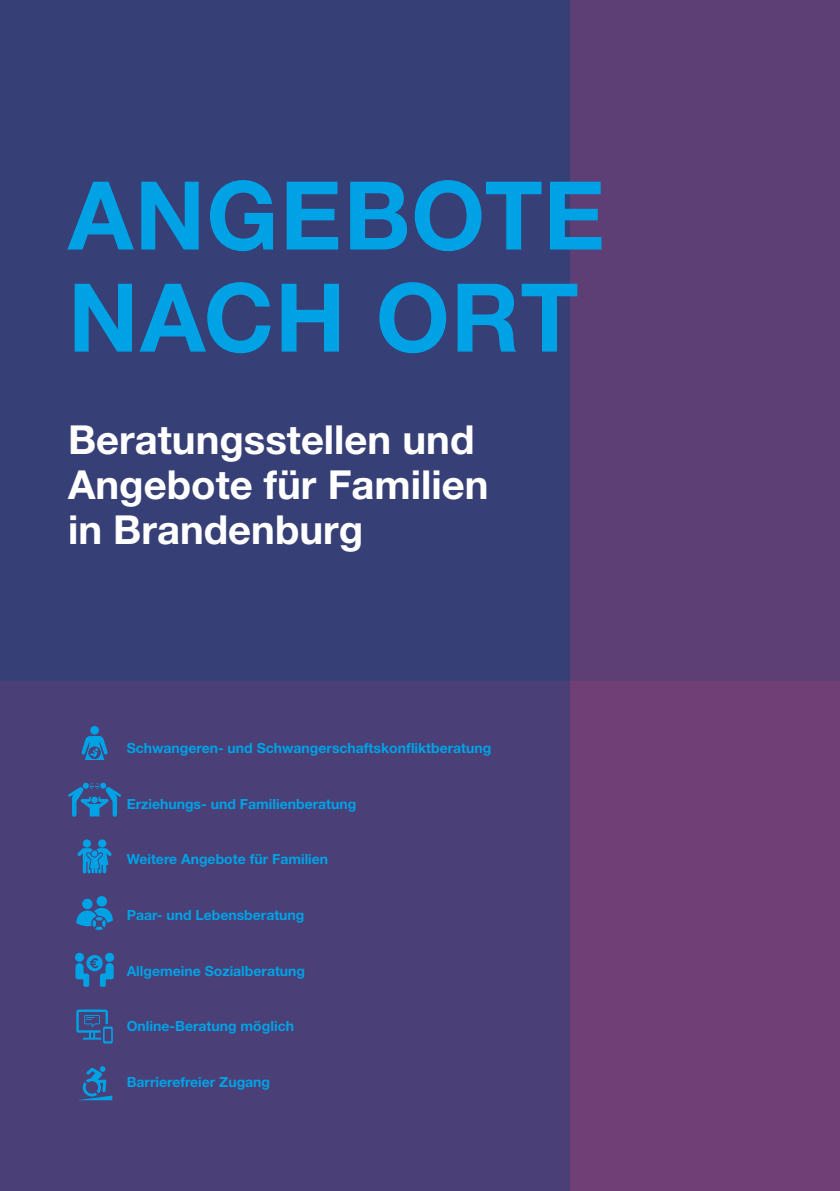
<style>
.page{position:relative;width:840px;height:1191px;background:#fff}
.page>*{position:absolute;margin:0;border:0;box-sizing:border-box;transform-origin:0 0}
._2_Titel_Zitate_Lead_23_Headline_Zitat_47{font:700 95px/102px "Helvetica Neue LT Pro";letter-spacing:.01em;color:#00a2e6}
._2_Titel_Zitate_Lead_Beratungsstellen{font:700 40px/45.4px "Helvetica Neue LT Pro";color:#fff}
.t1{font:700 14px "Helvetica Neue LT Pro";color:#00a2e6}
</style>
<div class="page">
<div style="left:569px;top:680px;width:270px;height:511px;background:#703f76"></div>
<div style="left:569px;top:0;width:270px;height:680px;background:#5d3f76"></div>
<div style="left:0;top:680px;width:569px;height:511px;background:#4a3f76"></div>
<div style="left:0;top:0;width:569px;height:680px;background:#363f76"></div>
<svg style="left:68px;top:783px;width:53px;height:33px"></svg>
<div style="left:83px;top:839px;width:8px;height:8px;background:#00a2e6;border-radius:50%"></div>
<div style="left:98px;top:839px;width:8px;height:8px;background:#00a2e6;border-radius:50%"></div>
<svg style="left:77px;top:848px;width:35px;height:25px"></svg>
<svg style="left:75px;top:952px;width:9px;height:10px"></svg>
<svg style="left:105px;top:952px;width:9px;height:10px"></svg>
<svg style="left:75px;top:955px;width:39px;height:31px"></svg>
<div style="left:90px;top:726px;width:9px;height:8px;background:#00a2e6;border-radius:50%"></div>
<svg style="left:81px;top:736px;width:26px;height:24px"></svg>
<div style="left:96px;top:896px;width:11px;height:10px;background:#00a2e6;border-radius:50%"></div>
<div style="left:82px;top:898px;width:10px;height:11px;background:#00a2e6;border-radius:50%"></div>
<svg style="left:76px;top:908px;width:37px;height:22px"></svg>
<svg style="left:76px;top:1009px;width:37px;height:34px"></svg>
<svg style="left:80px;top:1066px;width:32px;height:34px"></svg>
<h1 class="_2_Titel_Zitate_Lead_23_Headline_Zitat_47" style="left:68px;top:162px;width:538px">ANGEBOTE<br>NACH ORT</h1>
<p class="_2_Titel_Zitate_Lead_Beratungsstellen" style="left:68px;top:415px;width:421px">Beratungsstellen und<br>Angebote für Familien in Brandenburg</p>
<p class="t1" style="left:127px;top:739px;width:366px">Schwangeren- und Schwangerschaftskonfliktberatung</p>
<p class="t1" style="left:127px;top:795px;width:231px">Erziehungs- und Familienberatung</p>
<p class="t1" style="left:127px;top:850px;width:203px">Weitere Angebote für Familien</p>
<p class="t1" style="left:127px;top:906px;width:179px">Paar- und Lebensberatung</p>
<p class="t1" style="left:127px;top:961px;width:180px">Allgemeine Sozialberatung</p>
<p class="t1" style="left:127px;top:1017px;width:169px">Online-Beratung möglich</p>
<p class="t1" style="left:127px;top:1072px;width:145px">Barrierefreier Zugang</p>
</div>
